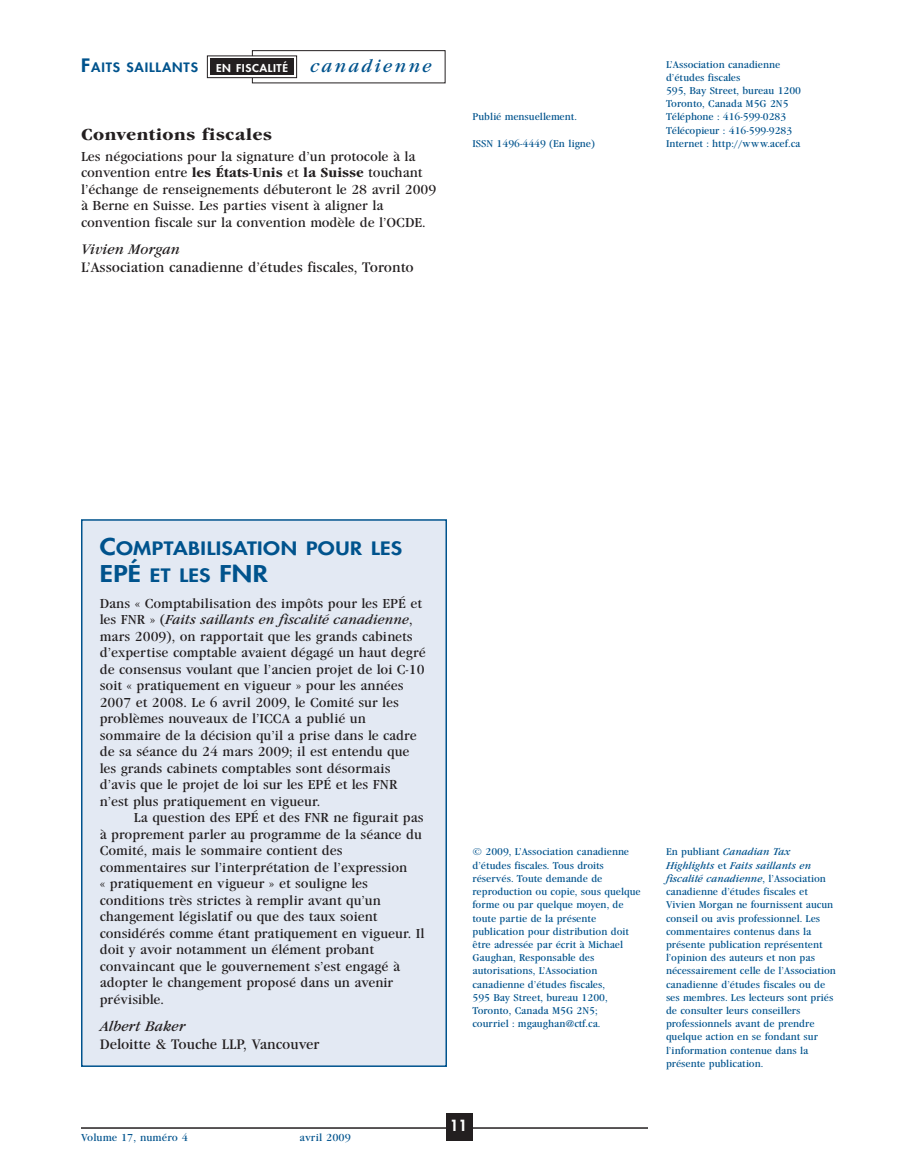
<style>
.page{position:relative;width:918px;height:1175px;background:#fff}
.page>*{position:absolute;margin:0;border:0;box-sizing:border-box;transform-origin:0 0}
.t1{font:800 22.5px "Futura";color:#00538d;scale:1.2 1}
.t2{font:800 18px "Futura";letter-spacing:.02em;color:#00538d;scale:1.2 1}
.Flag_4{font:18px "Garamond Condensed Book Italic DTC";letter-spacing:.105em;color:#00538d;scale:1.2 1}
.t3{font:16.5px "Garamond Condensed Bold DTC";letter-spacing:.01em;color:#231f20;scale:1.3 1}
.Page{font:800 15px "Futura";color:#fff}
.A2{font:14.25px "Garamond Condensed Book DTC";color:#231f20;scale:1.2 1}
.A1{font:14.25px "Garamond Condensed Book Italic DTC";color:#231f20;scale:1.2 1}
.TX1{font:13.5px/16.5px "Garamond Condensed Book DTC";color:#231f20;scale:1.2 1}
.TX2{font:13.5px/16.5px "Garamond Condensed Book DTC";color:#231f20;scale:1.2 1}
.Flag_3{font:800 12.6px "Futura";letter-spacing:.06em;color:#00538d;scale:1.1 1}
.Folio{font:10.5px "Garamond Condensed Book DTC";letter-spacing:.01em;color:#00538d;scale:1.2 1}
.Flag_3-2{font:800 10.5px "Futura";letter-spacing:.05em;color:#fff;scale:1.1 1}
.CR1{font:10.2px/13.2px "Garamond Condensed Book DTC";color:#00538d;scale:1.18 1}
.s1{font-size:18px}
.s2{font-family:"Garamond Condensed Bold DTC"}
.s3{font-size:22.5px}
.s4{font-family:"Garamond Condensed Book Italic DTC"}
</style>
<div class="page">
<hr style="left:81px;top:1127px;width:567px;height:1px;background:#231f20">
<div style="left:446px;top:1113px;width:26px;height:27px;background:#231f20"></div>
<div style="left:252px;top:50px;width:194px;height:33px;border:1px solid #231f20"></div>
<div style="left:207px;top:56px;width:90px;height:22px;background:#fff"></div>
<div style="left:207px;top:56px;width:90px;height:22px;border:1px solid #231f20"></div>
<div style="left:210px;top:58px;width:84px;height:17px;background:#231f20"></div>
<div style="left:82px;top:520px;width:364px;height:546px;background:#e3e9f3"></div>
<div style="left:81px;top:519px;width:366px;height:547px;border:2px solid #00538d"></div>
<p class="Flag_3" style="left:81px;top:59px;width:108px"><span class="s1">F</span>AITS SAILLANTS</p>
<p class="Flag_3-2" style="left:216px;top:61px;width:67px">EN FISCALITÉ</p>
<p class="Flag_4" style="left:310px;top:56px;width:103px">canadienne</p>
<h2 class="t3" style="left:81px;top:125px;width:149px">Conventions fiscales</h2>
<p class="TX1" style="left:81px;top:148px;width:298px">Les négociations pour la signature d’un protocole à la convention entre <span class="s2">les États-Unis</span> et <span class="s2">la Suisse</span> touchant l’échange de renseignements débuteront le 28 avril 2009 à Berne en Suisse. Les parties visent à aligner la convention fiscale sur la convention modèle de l’OCDE.</p>
<p class="A1" style="left:81px;top:241px;width:84px">Vivien Morgan</p>
<p class="A2" style="left:81px;top:259px;width:279px">L’Association canadienne d’études fiscales, Toronto</p>
<p class="CR1" style="left:472px;top:110px;width:90px">Publié mensuellement.</p>
<p class="CR1" style="left:472px;top:137px;width:105px">ISSN 1496-4449 (En ligne)</p>
<p class="CR1" style="left:666px;top:58px;width:98px">L’Association canadienne d’études fiscales</p>
<p class="CR1" style="left:666px;top:84px;width:116px">595, Bay Street, bureau 1200</p>
<p class="CR1" style="left:666px;top:97px;width:105px">Toronto, Canada M5G 2N5</p>
<p class="CR1" style="left:666px;top:111px;width:104px">Téléphone : 416-599-0283</p>
<p class="CR1" style="left:666px;top:124px;width:109px">Télécopieur : 416-599-9283</p>
<p class="CR1" style="left:666px;top:137px;width:115px">Internet : http://www.acef.ca</p>
<h1 class="t2" style="left:100px;top:536px;width:254px"><span class="s3">C</span>OMPTABILISATION POUR LES</h1>
<h1 class="t1" style="left:100px;top:559px;width:126px">EPÉ <span class="s1">ET LES</span> FNR</h1>
<p class="TX1" style="left:100px;top:595px;width:273px">Dans « Comptabilisation des impôts pour les EPÉ et les FNR » (<span class="s4">Faits saillants en fiscalité canadienne</span>, mars 2009), on rapportait que les grands cabinets d’expertise comptable avaient dégagé un haut degré de consensus voulant que l’ancien projet de loi C-10 soit « pratiquement en vigueur » pour les années 2007 et 2008. Le 6 avril 2009, le Comité sur les problèmes nouveaux de l’ICCA a publié un sommaire de la décision qu’il a prise dans le cadre de sa séance du 24 mars 2009; il est entendu que les grands cabinets comptables sont désormais d’avis que le projet de loi sur les EPÉ et les FNR n’est plus pratiquement en vigueur.</p>
<p class="TX2" style="left:100px;top:809px;width:272px;text-indent:34px">La question des EPÉ et des FNR ne figurait pas à proprement parler au programme de la séance du Comité, mais le sommaire contient des commentaires sur l’interprétation de l’expression<br>« pratiquement en vigueur » et souligne les conditions très strictes à remplir avant qu’un changement législatif ou que des taux soient considérés comme étant pratiquement en vigueur. Il doit y avoir notamment un élément probant convaincant que le gouvernement s’est engagé à adopter le changement proposé dans un avenir prévisible.</p>
<p class="A1" style="left:100px;top:1018px;width:73px">Albert Baker</p>
<p class="A2" style="left:100px;top:1036px;width:185px">Deloitte &amp; Touche LLP, Vancouver</p>
<p class="Folio" style="left:81px;top:1131px;width:91px">Volume 17, numéro 4</p>
<p class="Folio" style="left:300px;top:1131px;width:44px">avril 2009</p>
<p class="CR1" style="left:472px;top:845px;width:144px">© 2009, L’Association canadienne d’études fiscales. Tous droits réservés. Toute demande de reproduction ou copie, sous quelque forme ou par quelque moyen, de toute partie de la présente publication pour distribution doit être adressée par écrit à Michael<br>Gaughan, Responsable des autorisations, L’Association canadienne d’études fiscales,<br>595 Bay Street, bureau 1200,<br>Toronto, Canada M5G 2N5;<br>courriel : mgaughan@ctf.ca.</p>
<p class="CR1" style="left:666px;top:845px;width:146px">En publiant <span class="s4">Canadian Tax Highlights</span> et <span class="s4">Faits saillants en fiscalité canadienne</span>, l’Association canadienne d’études fiscales et Vivien Morgan ne fournissent aucun conseil ou avis professionnel. Les commentaires contenus dans la présente publication représentent l’opinion des auteurs et non pas nécessairement celle de l’Association canadienne d’études fiscales ou de ses membres. Les lecteurs sont priés de consulter leurs conseillers professionnels avant de prendre quelque action en se fondant sur l’information contenue dans la présente publication.</p>
<p class="Page" style="left:450px;top:1115px;width:8px">11</p>
</div>
